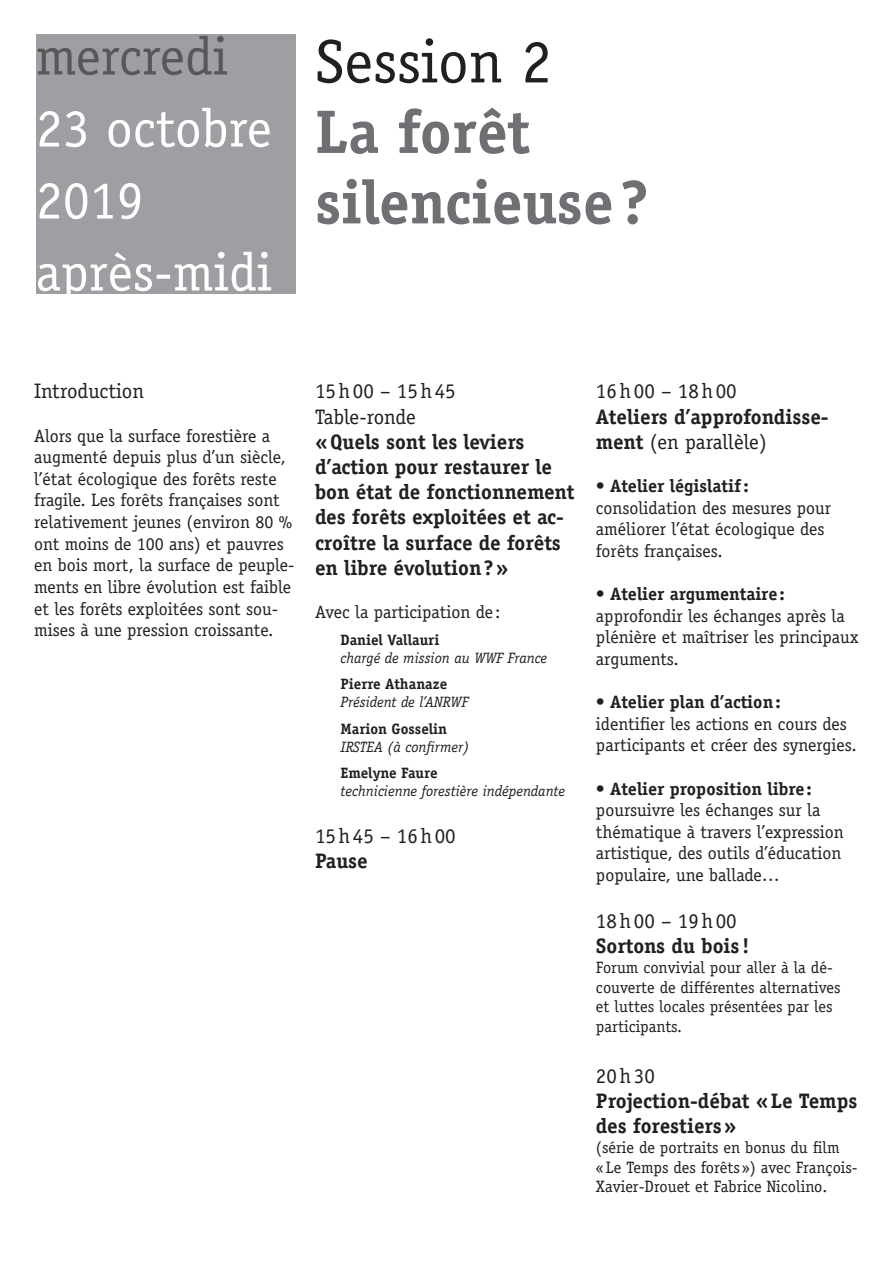
<style>
.page{position:relative;width:893px;height:1263px;background:#fff}
.page>*{position:absolute;margin:0;border:0;box-sizing:border-box;transform-origin:0 0}
.t1{font:700 61.5px/70.5px "Officina Serif LT";color:#6f7073}
.t2{font:61.5px "Officina Serif LT";color:#231f20}
.t3{font:54px/72px "Officina Serif LT";color:#fff}
.t4{font:54px "Officina Serif LT";color:#57585a}
.t5{font:700 21px/25.2px "Officina Serif LT";color:#231f20}
.t6{font:21px/25.2px "Officina Serif LT";color:#231f20}
.t7{font:21px "Officina Serif LT";letter-spacing:.06em;color:#231f20}
.t8{font:18px/21.6px "Officina Serif LT";color:#231f20}
.t9{font:700 18px "Officina Serif LT";color:#231f20}
.t10{font:16.5px/19.8px "Officina Serif LT";color:#231f20}
.t11{font:italic 15px "Officina Serif LT";color:#231f20}
.t12{font:700 15px "Officina Serif LT";color:#231f20}
.s1{font-weight:400}
</style>
<div class="page">
<div style="left:36px;top:34px;width:259px;height:259px;background:#9d9fa2"></div>
<h2 class="t4" style="left:36px;top:25px;width:194px">mercredi</h2>
<h2 class="t3" style="left:36px;top:92px;width:238px">23 octobre<br>2019 après-midi</h2>
<h1 class="t2" style="left:315px;top:26px;width:238px">Session 2</h1>
<h1 class="t1" style="left:315px;top:96px;width:335px">La forêt silencieuse?</h1>
<p class="t6" style="left:34px;top:379px;width:112px">Introduction</p>
<p class="t8" style="left:34px;top:425px;width:262px">Alors que la surface forestière a augmenté depuis plus d’un siècle, l’état écologique des forêts reste fragile. Les forêts françaises sont relativement jeunes (environ 80 % ont moins de 100 ans) et pauvres en bois mort, la surface de peuple&shy;ments en libre évolution est faible et les forêts exploitées sont sou&shy;mises à une pression croissante.</p>
<p class="t6" style="left:315px;top:379px;width:142px">15h00 – 15h45<br>Table-ronde</p>
<p class="t5" style="left:315px;top:429px;width:261px">«Quels sont les leviers d’action pour restaurer le bon état de fonctionnement des forêts exploitées et ac&shy;croître la surface de forêts en libre évolution?»</p>
<p class="t8" style="left:315px;top:601px;width:187px">Avec la participation de :</p>
<p class="t12" style="left:340px;top:630px;width:100px">Daniel Vallauri</p>
<p class="t11" style="left:340px;top:649px;width:208px">chargé de mission au WWF France</p>
<p class="t12" style="left:340px;top:675px;width:108px">Pierre Athanaze</p>
<p class="t11" style="left:340px;top:693px;width:129px">Président de l’ANRWF</p>
<p class="t12" style="left:340px;top:719px;width:108px">Marion Gosselin</p>
<p class="t11" style="left:340px;top:738px;width:131px">IRSTEA (à confirmer)</p>
<p class="t12" style="left:340px;top:764px;width:98px">Emelyne Faure</p>
<p class="t11" style="left:340px;top:782px;width:226px">technicienne forestière indépendante</p>
<p class="t7" style="left:315px;top:823px;width:142px">15h45 – 16h00</p>
<p class="t5" style="left:315px;top:848px;width:54px">Pause</p>
<p class="t7" style="left:596px;top:379px;width:142px">16h00 – 18h00</p>
<p class="t5" style="left:596px;top:404px;width:234px">Ateliers d’approfondisse&shy;ment <span class="s1">(en parallèle)</span></p>
<p class="t9" style="left:596px;top:475px;width:154px">• Atelier législatif:</p>
<p class="t8" style="left:596px;top:497px;width:237px">consolidation des mesures pour améliorer l’état écologique des forêts françaises.</p>
<p class="t9" style="left:596px;top:583px;width:190px">• Atelier argumentaire :</p>
<p class="t8" style="left:596px;top:605px;width:264px">approfondir les échanges après la plénière et maîtriser les principaux arguments.</p>
<p class="t9" style="left:596px;top:691px;width:186px">• Atelier plan d’action:</p>
<p class="t8" style="left:596px;top:713px;width:262px">identifier les actions en cours des participants et créer des synergies.</p>
<p class="t9" style="left:596px;top:777px;width:217px">• Atelier proposition libre :</p>
<p class="t8" style="left:596px;top:799px;width:249px">poursuivre les échanges sur la thématique à travers l’expression artistique, des outils d’éducation populaire, une ballade…</p>
<p class="t7" style="left:596px;top:908px;width:142px">18h00 – 19h00</p>
<p class="t5" style="left:596px;top:933px;width:155px">Sortons du bois !</p>
<p class="t10" style="left:596px;top:957px;width:246px">Forum convivial pour aller à la dé&shy;couverte de différentes alternatives et luttes locales présentées par les participants.</p>
<p class="t6" style="left:596px;top:1063px;width:60px">20h30</p>
<p class="t5" style="left:596px;top:1088px;width:263px">Projection-débat «Le Temps des forestiers»</p>
<p class="t10" style="left:596px;top:1137px;width:263px">(série de portraits en bonus du film<br>« Le Temps des forêts ») avec François-<br>Xavier-Drouet et Fabrice Nicolino.</p>
</div>
